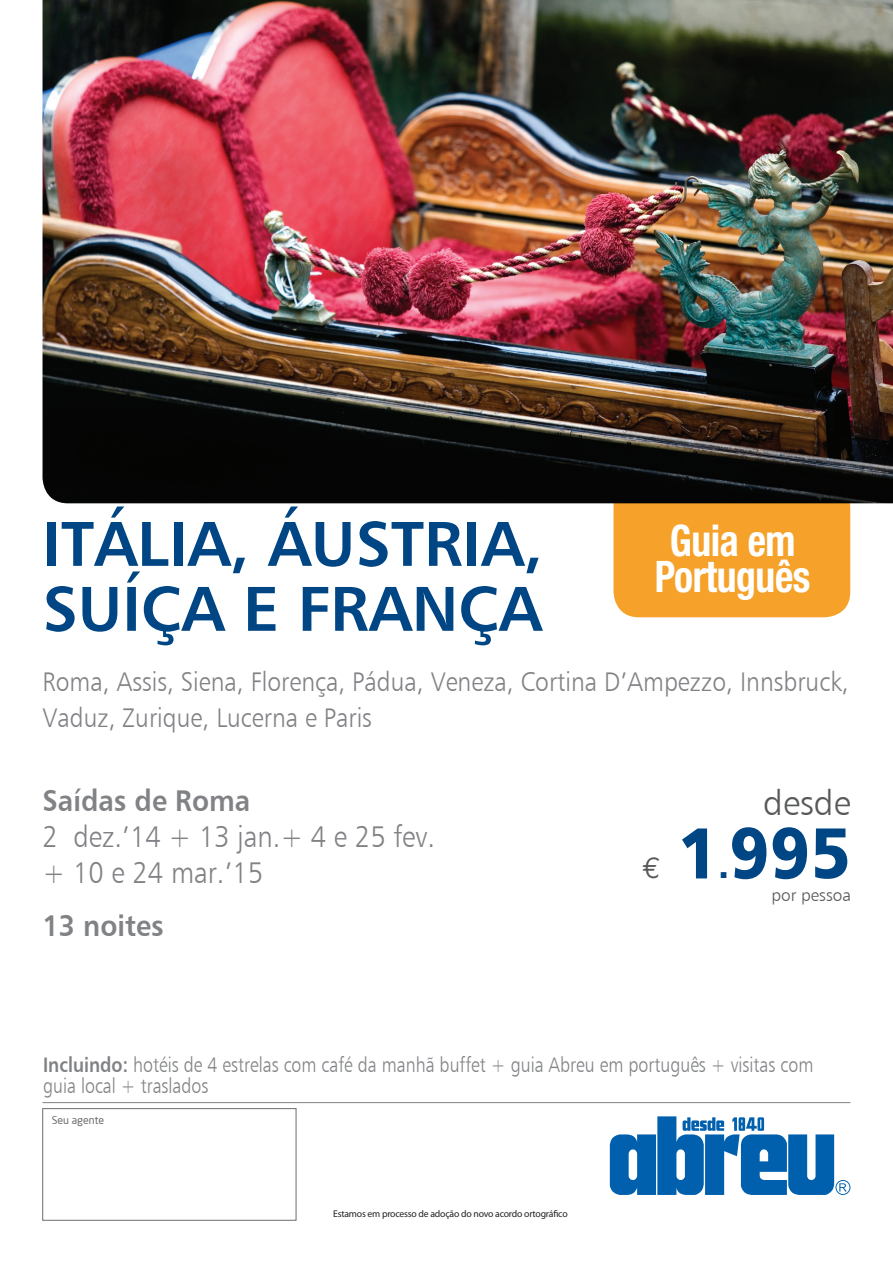
<style>
.page{position:relative;width:893px;height:1263px;background:#fff}
.page>*{position:absolute;margin:0;border:0;box-sizing:border-box;transform-origin:0 0}
.t1{font:72px "Humanist 777 BT Black B";color:#004684;scale:.91 1}
.t2{font:63.15px/64.9px "Humanist 777 BT Bold B";color:#004684}
.t3{font:700 condensed 43.5px/36px "Helvetica Neue";letter-spacing:-.01em;color:#fff;text-align:center;scale:.91 1}
.t4{font:34.95px "Humanist 777 BT Light B";color:#57585a}
.t5{font:30px/36px "Humanist 777 BT Light B";color:#808285;scale:.91 1}
.t6{font:30px "Humanist 777 BT Bold B";color:#808285;scale:.91 1}
.t7{font:30px "Euro Mono";color:#57585a}
.t8{font:27px/36px "Humanist 777 BT Light B";color:#808285;scale:.91 1}
.t9{font:21px/21px "Humanist 777 BT Light B";color:#808285;scale:.85 1}
.t10{font:17.1px "Humanist 777 BT Light B";color:#57585a}
.t11{font:10.5px "Neo Sans";color:#6c6d70}
.t12{font:9.75px "Myriad Pro";letter-spacing:-.02em;color:#231f20}
.s1{font-size:37.5px}
.s2{font-family:"Humanist 777 BT Bold B"}
</style>
<div class="page">
<hr style="left:43px;top:1102px;width:807px;height:1px;background:#808285">
<div style="left:43px;top:1108px;width:253px;height:112px;border:1px solid #6c6d70"></div>
<div style="left:613px;top:481px;width:237px;height:136px;background:#f6a22a;border-radius:26px"></div>
<img style="left:43px;top:0;width:850px;height:503px">
<svg style="left:610px;top:1116px;width:240px;height:79px"></svg>
<h2 class="t2" style="left:43px;top:510px;width:502px">ITÁLIA, ÁUSTRIA,<br>SUÍÇA E FRANÇA</h2>
<h3 class="t3" style="left:655px;top:522px;width:172px">Guia em<br>Português</h3>
<p class="t8" style="left:43px;top:663px;width:887px">Roma, Assis, Siena, Florença, Pádua, Veneza, Cortina D’Ampezzo, Innsbruck,<br>Vaduz, Zurique, Lucerna e Paris</p>
<h3 class="t6" style="left:43px;top:782px;width:230px">Saídas de Roma</h3>
<h3 class="t5" style="left:43px;top:818px;width:433px">2 dez.’14 + 13 jan.+ 4 e 25 fev. + 10 e 24 mar.’15</h3>
<h3 class="t6" style="left:43px;top:907px;width:135px">13 noites</h3>
<h3 class="t7" style="left:642px;top:850px;width:20px">€</h3>
<h3 class="t4" style="left:763px;top:782px;width:89px">desde</h3>
<h1 class="t1" style="left:678px;top:807px;width:192px">1<span class="s1">.</span>995</h1>
<p class="t10" style="left:771px;top:884px;width:81px">por pessoa</p>
<p class="t9" style="left:43px;top:1054px;width:908px"><span class="s2">Incluindo:</span> hotéis de 4 estrelas com café da manhã buffet + guia Abreu em português + visitas com guia local + traslados</p>
<p class="t11" style="left:52px;top:1114px;width:54px">Seu agente</p>
<p class="t12" style="left:333px;top:1208px;width:236px">Estamos em processo de adoção do novo acordo ortográfico</p>
</div>
